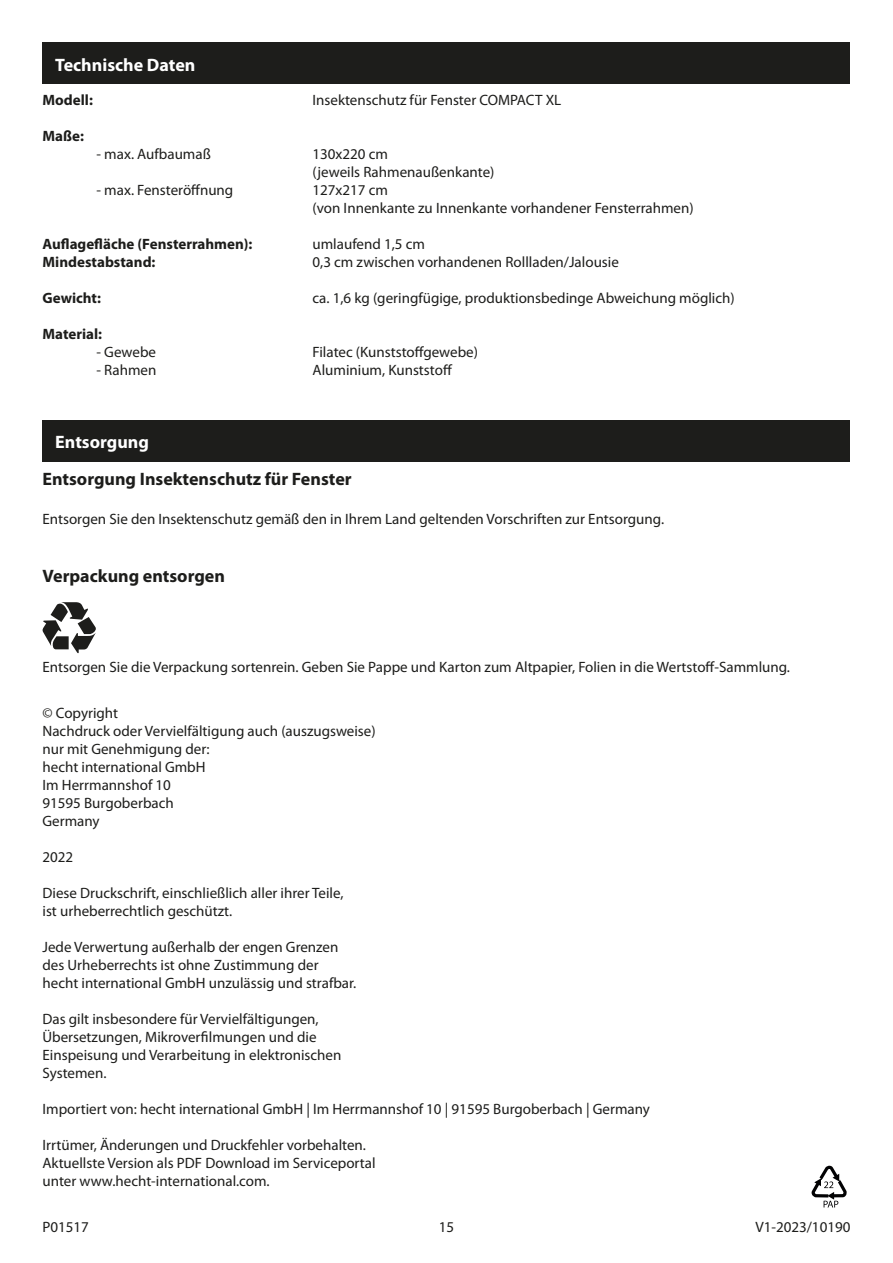
<style>
.page{position:relative;width:893px;height:1263px;background:#fff}
.page>*{position:absolute;margin:0;border:0;box-sizing:border-box;transform-origin:0 0}
.Fließtext{font:700 18px "Myriad Pro";color:#1d1d1b}
.Überschrift_Balken{font:700 18px "Myriad Pro";color:#fff}
.Fließtext-2{font:15px/18px "Myriad Pro";color:#1d1d1b}
.Fließtext-3{font:700 15px "Myriad Pro";color:#1d1d1b}
</style>
<div class="page">
<div style="left:43px;top:43px;width:807px;height:41px;background:#1d1d1b"></div>
<div style="left:43px;top:420px;width:807px;height:41px;background:#1d1d1b"></div>
<svg style="left:43px;top:602px;width:53px;height:51px"></svg>
<svg style="left:811px;top:1166px;width:36px;height:41px"></svg>
<p class="Überschrift_Balken" style="left:55px;top:53px;width:142px">Technische Daten</p>
<p class="Fließtext-3" style="left:43px;top:90px;width:52px">Modell:</p>
<p class="Fließtext-2" style="left:313px;top:91px;width:250px">Insektenschutz für Fenster COMPACT XL</p>
<p class="Fließtext-3" style="left:43px;top:126px;width:43px">Maße:</p>
<p class="Fließtext-2" style="left:97px;top:145px;width:116px">- max. Aufbaumaß</p>
<p class="Fließtext-2" style="left:313px;top:145px;width:77px">130x220 cm</p>
<p class="Fließtext-2" style="left:313px;top:163px;width:183px">(jeweils Rahmenaußenkante)</p>
<p class="Fließtext-2" style="left:97px;top:181px;width:138px">- max. Fensteröffnung</p>
<p class="Fließtext-2" style="left:313px;top:181px;width:383px">127x217 cm<br>(von Innenkante zu Innenkante vorhandener Fensterrahmen)</p>
<p class="Fließtext-3" style="left:43px;top:234px;width:211px">Auflagefläche (Fensterrahmen):</p>
<p class="Fließtext-2" style="left:313px;top:235px;width:114px">umlaufend 1,5 cm</p>
<p class="Fließtext-3" style="left:43px;top:252px;width:115px">Mindestabstand:</p>
<p class="Fließtext-2" style="left:313px;top:253px;width:308px">0,3 cm zwischen vorhandenen Rollladen/Jalousie</p>
<p class="Fließtext-3" style="left:43px;top:288px;width:60px">Gewicht:</p>
<p class="Fließtext-2" style="left:313px;top:289px;width:424px">ca. 1,6 kg (geringfügige, produktionsbedinge Abweichung möglich)</p>
<p class="Fließtext-3" style="left:43px;top:324px;width:61px">Material:</p>
<p class="Fließtext-2" style="left:97px;top:343px;width:61px">- Gewebe</p>
<p class="Fließtext-2" style="left:313px;top:343px;width:167px">Filatec (Kunststoffgewebe)</p>
<p class="Fließtext-2" style="left:97px;top:361px;width:61px">- Rahmen</p>
<p class="Fließtext-2" style="left:313px;top:361px;width:141px">Aluminium, Kunststoff</p>
<p class="Überschrift_Balken" style="left:55px;top:430px;width:95px">Entsorgung</p>
<p class="Fließtext" style="left:43px;top:467px;width:311px">Entsorgung Insektenschutz für Fenster</p>
<p class="Fließtext-2" style="left:43px;top:510px;width:623px">Entsorgen Sie den Insektenschutz gemäß den in Ihrem Land geltenden Vorschriften zur Entsorgung.</p>
<p class="Fließtext" style="left:43px;top:564px;width:184px">Verpackung entsorgen</p>
<p class="Fließtext-2" style="left:43px;top:658px;width:749px">Entsorgen Sie die Verpackung sortenrein. Geben Sie Pappe und Karton zum Altpapier, Folien in die Wertstoff-Sammlung.</p>
<p class="Fließtext-2" style="left:43px;top:704px;width:77px">© Copyright</p>
<p class="Fließtext-2" style="left:43px;top:722px;width:335px">Nachdruck oder Vervielfältigung auch (auszugsweise)</p>
<p class="Fließtext-2" style="left:43px;top:740px;width:168px">nur mit Genehmigung der:</p>
<p class="Fließtext-2" style="left:43px;top:758px;width:165px">hecht international GmbH</p>
<p class="Fließtext-2" style="left:43px;top:776px;width:130px">Im Herrmannshof 10</p>
<p class="Fließtext-2" style="left:43px;top:794px;width:133px">91595 Burgoberbach</p>
<p class="Fließtext-2" style="left:43px;top:812px;width:59px">Germany</p>
<p class="Fließtext-2" style="left:43px;top:848px;width:32px">2022</p>
<p class="Fließtext-2" style="left:43px;top:884px;width:303px">Diese Druckschrift, einschließlich aller ihrer Teile,</p>
<p class="Fließtext-2" style="left:43px;top:902px;width:191px">ist urheberrechtlich geschützt.</p>
<p class="Fließtext-2" style="left:43px;top:938px;width:297px">Jede Verwertung außerhalb der engen Grenzen</p>
<p class="Fließtext-2" style="left:43px;top:956px;width:278px">des Urheberrechts ist ohne Zustimmung der</p>
<p class="Fließtext-2" style="left:43px;top:974px;width:315px">hecht international GmbH unzulässig und strafbar.</p>
<p class="Fließtext-2" style="left:43px;top:1010px;width:278px">Das gilt insbesondere für Vervielfältigungen,</p>
<p class="Fließtext-2" style="left:43px;top:1028px;width:276px">Übersetzungen, Mikroverfilmungen und die</p>
<p class="Fließtext-2" style="left:43px;top:1046px;width:300px">Einspeisung und Verarbeitung in elektronischen</p>
<p class="Fließtext-2" style="left:43px;top:1064px;width:66px">Systemen.</p>
<p class="Fließtext-2" style="left:43px;top:1100px;width:609px">Importiert von: hecht international GmbH | Im Herrmannshof 10 | 91595 Burgoberbach | Germany</p>
<p class="Fließtext-2" style="left:43px;top:1136px;width:325px">Irrtümer, Änderungen und Druckfehler vorbehalten.</p>
<p class="Fließtext-2" style="left:43px;top:1154px;width:335px">Aktuellste Version als PDF Download im Serviceportal</p>
<p class="Fließtext-2" style="left:43px;top:1172px;width:229px">unter www.hecht-international.com.</p>
<p class="Fließtext-2" style="left:43px;top:1217px;width:48px">P01517</p>
<p class="Fließtext-2" style="left:439px;top:1217px;width:17px">15</p>
<p class="Fließtext-2" style="left:755px;top:1217px;width:97px">V1-2023/10190</p>
</div>
